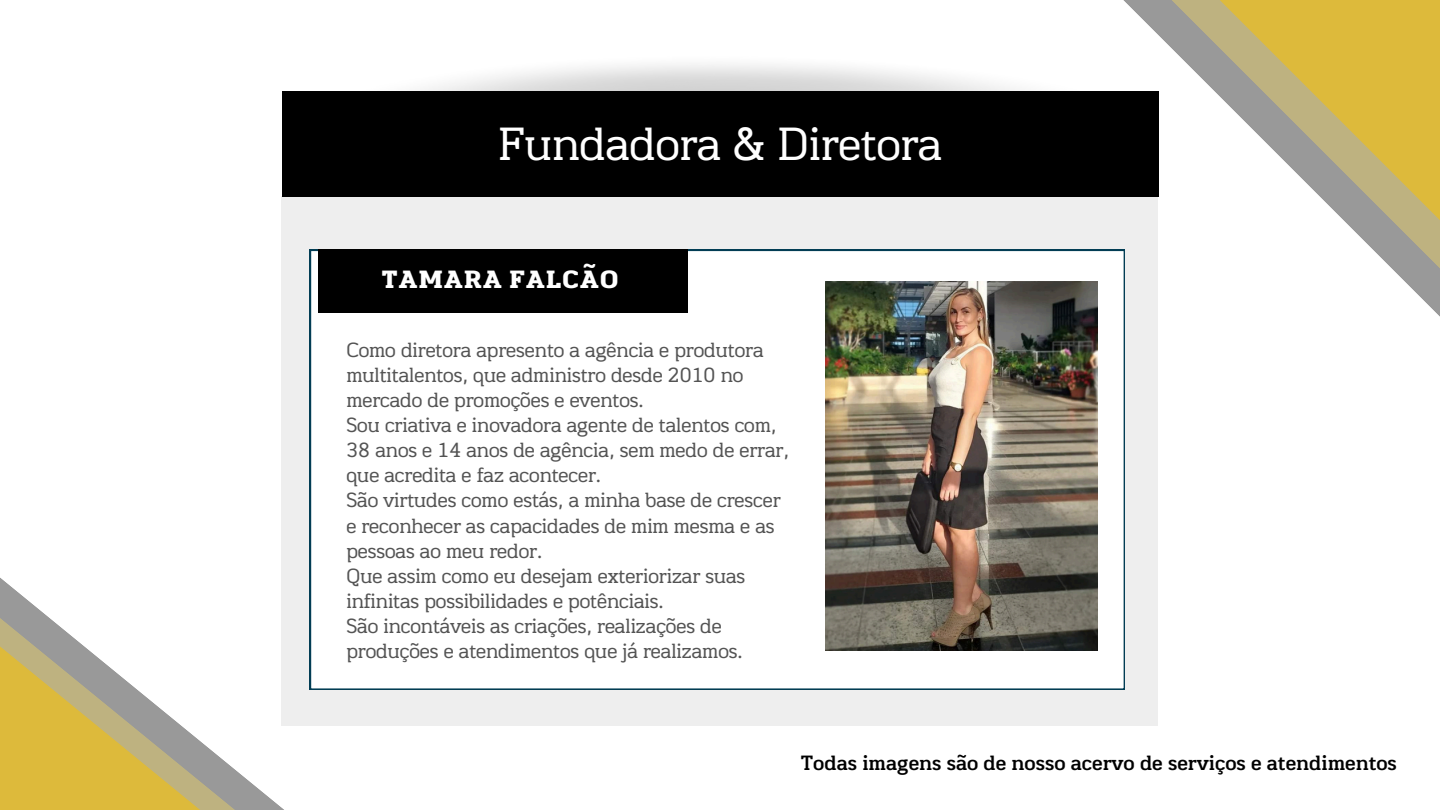
<style>
.page{position:relative;width:1440px;height:810px;background:#fff}
.page>*{position:absolute;margin:0;border:0;box-sizing:border-box;transform-origin:0 0}
.t1{font:45px "RTL Jannah Regular";color:#fff}
.t2{font:24.2px "RTL Jannah Black";color:#fff}
.t3{font:20px "RTL Jannah Medium";color:#000}
.t4{font:19.9px/25.1px "RTL Jannah Regular";color:#545454}
</style>
<div class="page">
<div style="left:282px;top:197px;width:876px;height:529px;background:#eee"></div>
<div style="left:310px;top:250px;width:815px;height:440px;background:#fff"></div>
<div style="left:319px;top:250px;width:369px;height:63px;background:#000"></div>
<div style="left:282px;top:91px;width:876px;height:106px;background:#000"></div>
<svg style="left:1097px;top:313px;width:343px;height:48px"></svg>
<svg style="left:281px;top:478px;width:126px;height:68px;fill:#fff"></svg>
<svg style="left:1002px;top:265px;width:438px;height:48px"></svg>
<svg style="left:0;top:546px;width:440px;height:70px"></svg>
<svg style="left:1002px;top:0;width:438px;height:265px"></svg>
<svg style="left:0;top:616px;width:491px;height:194px"></svg>
<img style="left:826px;top:282px;width:271px;height:369px">
<p class="t1" style="left:498px;top:115px;width:446px">Fundadora &amp; Diretora</p>
<p class="t2" style="left:381px;top:263px;width:239px">TAMARA FALCÃO</p>
<p class="t4" style="left:346px;top:337px;width:419px">Como diretora apresento a agência e produtora multitalentos, que administro desde 2010 no mercado de promoções e eventos.</p>
<h2 class="t4" style="left:346px;top:412px;width:432px">Sou criativa e inovadora agente de talentos com,</h2>
<p class="t4" style="left:346px;top:438px;width:444px">38 anos e 14 anos de agência, sem medo de errar, que acredita e faz acontecer.</p>
<p class="t4" style="left:346px;top:488px;width:436px">São virtudes como estás, a minha base de crescer</p>
<p class="t4" style="left:346px;top:513px;width:430px">e reconhecer as capacidades de mim mesma e as pessoas ao meu redor.</p>
<p class="t4" style="left:346px;top:563px;width:400px">Que assim como eu desejam exteriorizar suas infinitas possibilidades e potênciais.</p>
<p class="t4" style="left:346px;top:614px;width:398px">São incontáveis as criações, realizações de produções e atendimentos que já realizamos.</p>
<p class="t3" style="left:801px;top:750px;width:598px">Todas imagens são de nosso acervo de serviços e atendimentos</p>
</div>
